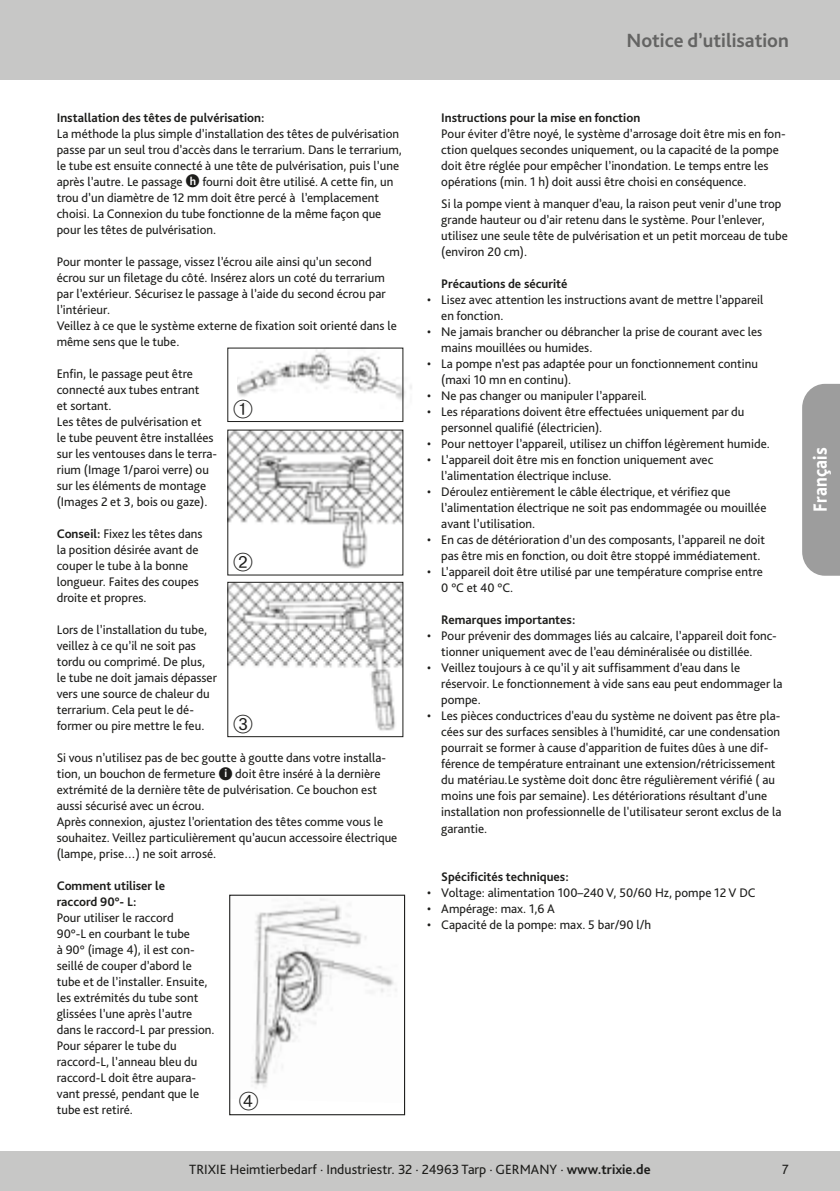
<style>
.page{position:relative;width:840px;height:1191px;background:#fff}
.page>*{position:absolute;margin:0;border:0;box-sizing:border-box;transform-origin:0 0}
.t1{font:700 20px "Bliss Pro";color:#646463}
.t2{font:800 20px "Bliss Pro";letter-spacing:.01em;color:#fff;scale:.89 1}
.t3{font:14px "Bliss Pro";color:#1d1d1b}
.t4{font:13px/16px "Bliss Pro";color:#1d1d1b}
.t5{font:700 13px/16px "Bliss Pro";color:#1d1d1b}
.s1{font-weight:700;font-size:11.6px;color:#fff}
.s2{font-weight:700}
</style>
<div class="page">
<div style="left:0;top:0;width:839px;height:79px;background:#c7c7c6"></div>
<div style="left:0;top:1151px;width:839px;height:40px;background:#c7c7c6"></div>
<div style="left:802px;top:384px;width:37px;height:192px;background:#9d9d9d"></div>
<img style="left:251px;top:898px;width:146px;height:190px">
<div style="left:229px;top:894px;width:176px;height:221px;border:1px solid #1d1d1b"></div>
<img style="left:238px;top:347px;width:174px;height:74px">
<div style="left:227px;top:348px;width:176px;height:74px;border:1px solid #1d1d1b"></div>
<img style="left:229px;top:432px;width:172px;height:137px">
<img style="left:229px;top:584px;width:172px;height:147px">
<div style="left:227px;top:582px;width:176px;height:155px;border:1px solid #1d1d1b"></div>
<svg style="left:238px;top:399px;width:14px;height:19px"></svg>
<svg style="left:233px;top:552px;width:19px;height:17px"></svg>
<svg style="left:233px;top:714px;width:19px;height:17px"></svg>
<h1 class="t1" style="left:626px;top:28px;width:164px">Notice d’utilisation</h1>
<p class="t5" style="left:57px;top:109px;width:209px">Installation des têtes de pulvérisation:</p>
<p class="t4" style="left:57px;top:125px;width:346px">La méthode la plus simple d’installation des têtes de pulvérisation passe par un seul trou d’accès dans le terrarium. Dans le terrarium, le tube est ensuite connecté à une tête de pulvérisation, puis l’une après l’autre. Le passage ●<span class="s1">h</span> fourni doit être utilisé. A cette fin, un trou d’un diamètre de 12 mm doit être percé à l’emplacement choisi. La Connexion du tube fonctionne de la même façon que pour les têtes de pulvérisation.</p>
<p class="t4" style="left:57px;top:253px;width:341px">Pour monter le passage, vissez l’écrou aile ainsi qu’un second écrou sur un filetage du côté. Insérez alors un coté du terrarium par l’extérieur. Sécurisez le passage à l’aide du second écrou par l’intérieur.<br>Veillez à ce que le système externe de fixation soit orienté dans le même sens que le tube.</p>
<p class="t4" style="left:57px;top:365px;width:162px">Enfin, le passage peut être connecté aux tubes entrant<br>et sortant.<br>Les têtes de pulvérisation et<br>le tube peuvent être installées sur les ventouses dans le terra&shy;rium (Image 1/paroi verre) ou sur les éléments de montage (Images 2 et 3, bois ou gaze).</p>
<p class="t4" style="left:57px;top:525px;width:147px"><span class="s2">Conseil:</span> Fixez les têtes dans la position désirée avant de couper le tube à la bonne longueur. Faites des coupes droite et propres.</p>
<p class="t4" style="left:57px;top:621px;width:162px">Lors de l’installation du tube, veillez à ce qu’il ne soit pas tordu ou comprimé. De plus, le tube ne doit jamais dépasser vers une source de chaleur du terrarium. Cela peut le dé&shy;former ou pire mettre le feu.</p>
<p class="t4" style="left:57px;top:749px;width:342px">Si vous n’utilisez pas de bec goutte à goutte dans votre installa&shy;tion, un bouchon de fermeture ●<span class="s1">i</span> doit être inséré à la dernière extrémité de la dernière tête de pulvérisation. Ce bouchon est aussi sécurisé avec un écrou.<br>Après connexion, ajustez l’orientation des têtes comme vous le souhaitez. Veillez particulièrement qu’aucun accessoire électrique (lampe, prise…) ne soit arrosé.</p>
<p class="t5" style="left:57px;top:877px;width:110px">Comment utiliser le raccord 90°- L:</p>
<p class="t4" style="left:57px;top:909px;width:159px">Pour utiliser le raccord<br>90°-L en courbant le tube<br>à 90° (image 4), il est con&shy;seillé de couper d’abord le tube et de l’installer. Ensuite, les extrémités du tube sont glissées l’une après l’autre dans le raccord-L par pression.<br>Pour séparer le tube du raccord-L, l’anneau bleu du raccord-L doit être aupara&shy;vant pressé, pendant que le tube est retiré.</p>
<p class="t5" style="left:441px;top:109px;width:200px">Instructions pour la mise en fonction</p>
<p class="t4" style="left:441px;top:125px;width:345px">Pour éviter d’être noyé, le système d’arrosage doit être mis en fon&shy;ction quelques secondes uniquement, ou la capacité de la pompe doit être réglée pour empêcher l’inondation. Le temps entre les opérations (min. 1 h) doit aussi être choisi en conséquence.</p>
<p class="t4" style="left:441px;top:195px;width:348px">Si la pompe vient à manquer d’eau, la raison peut venir d’une trop grande hauteur ou d’air retenu dans le système. Pour l’enlever, utilisez une seule tête de pulvérisation et un petit morceau de tube (environ 20 cm).</p>
<p class="t5" style="left:441px;top:275px;width:128px">Précautions de sécurité</p>
<p class="t4" style="left:441px;top:291px;width:323px;text-indent:-14px">• Lisez avec attention les instructions avant de mettre l’appareil en fonction.</p>
<p class="t4" style="left:441px;top:323px;width:322px;text-indent:-14px">• Ne jamais brancher ou débrancher la prise de courant avec les mains mouillées ou humides.</p>
<p class="t4" style="left:441px;top:355px;width:318px;text-indent:-14px">• La pompe n’est pas adaptée pour un fonctionnement continu (maxi 10 mn en continu).</p>
<p class="t4" style="left:427px;top:387px;width:221px">• Ne pas changer ou manipuler l’appareil.</p>
<p class="t4" style="left:441px;top:403px;width:304px;text-indent:-14px">• Les réparations doivent être effectuées uniquement par du personnel qualifié (électricien).</p>
<p class="t4" style="left:427px;top:435px;width:344px">• Pour nettoyer l’appareil, utilisez un chiffon légèrement humide.</p>
<p class="t4" style="left:441px;top:451px;width:273px;text-indent:-14px">• L’appareil doit être mis en fonction uniquement avec l’alimentation électrique incluse.</p>
<p class="t4" style="left:441px;top:483px;width:326px;text-indent:-14px">• Déroulez entièrement le câble électrique, et vérifiez que l’alimentation électrique ne soit pas endommagée ou mouillée avant l’utilisation.</p>
<p class="t4" style="left:441px;top:531px;width:325px;text-indent:-14px">• En cas de détérioration d’un des composants, l’appareil ne doit pas être mis en fonction, ou doit être stoppé immédiatement.</p>
<p class="t4" style="left:441px;top:563px;width:323px;text-indent:-14px">• L’appareil doit être utilisé par une température comprise entre<br>0 °C et 40 °C.</p>
<p class="t5" style="left:441px;top:611px;width:135px">Remarques importantes:</p>
<p class="t4" style="left:441px;top:627px;width:337px;text-indent:-14px">• Pour prévenir des dommages liés au calcaire, l’appareil doit fonc&shy;tionner uniquement avec de l’eau déminéralisée ou distillée.</p>
<p class="t4" style="left:441px;top:659px;width:342px;text-indent:-14px">• Veillez toujours à ce qu’il y ait suffisamment d’eau dans le réservoir. Le fonctionnement à vide sans eau peut endommager la pompe.</p>
<p class="t4" style="left:441px;top:707px;width:341px;text-indent:-14px">• Les pièces conductrices d'eau du système ne doivent pas être pla&shy;cées sur des surfaces sensibles à l'humidité, car une condensation pourrait se former à cause d'apparition de fuites dûes à une dif&shy;férence de température entrainant une extension/rétricissement du matériau.Le système doit donc être régulièrement vérifié ( au moins une fois par semaine). Les détériorations résultant d'une installation non professionnelle de l'utilisateur seront exclus de la garantie.</p>
<p class="t5" style="left:441px;top:868px;width:129px">Spécificités techniques:</p>
<p class="t4" style="left:427px;top:884px;width:330px">• Voltage: alimentation 100–240 V, 50/60 Hz, pompe 12 V DC</p>
<p class="t4" style="left:427px;top:900px;width:129px">• Ampérage: max. 1,6 A</p>
<p class="t4" style="left:427px;top:916px;width:225px">• Capacité de la pompe: max. 5 bar/90 l/h</p>
<p class="t3" style="left:189px;top:1160px;width:462px">TRIXIE Heimtierbedarf · Industriestr. 32 · 24963 Tarp · GERMANY · <span class="s2">www.trixie.de</span></p>
<p class="t3" style="left:781px;top:1160px;width:8px">7</p>
<h1 class="t2" style="left:807px;top:512px;width:74px;rotate:-90deg">Français</h1>
</div>
